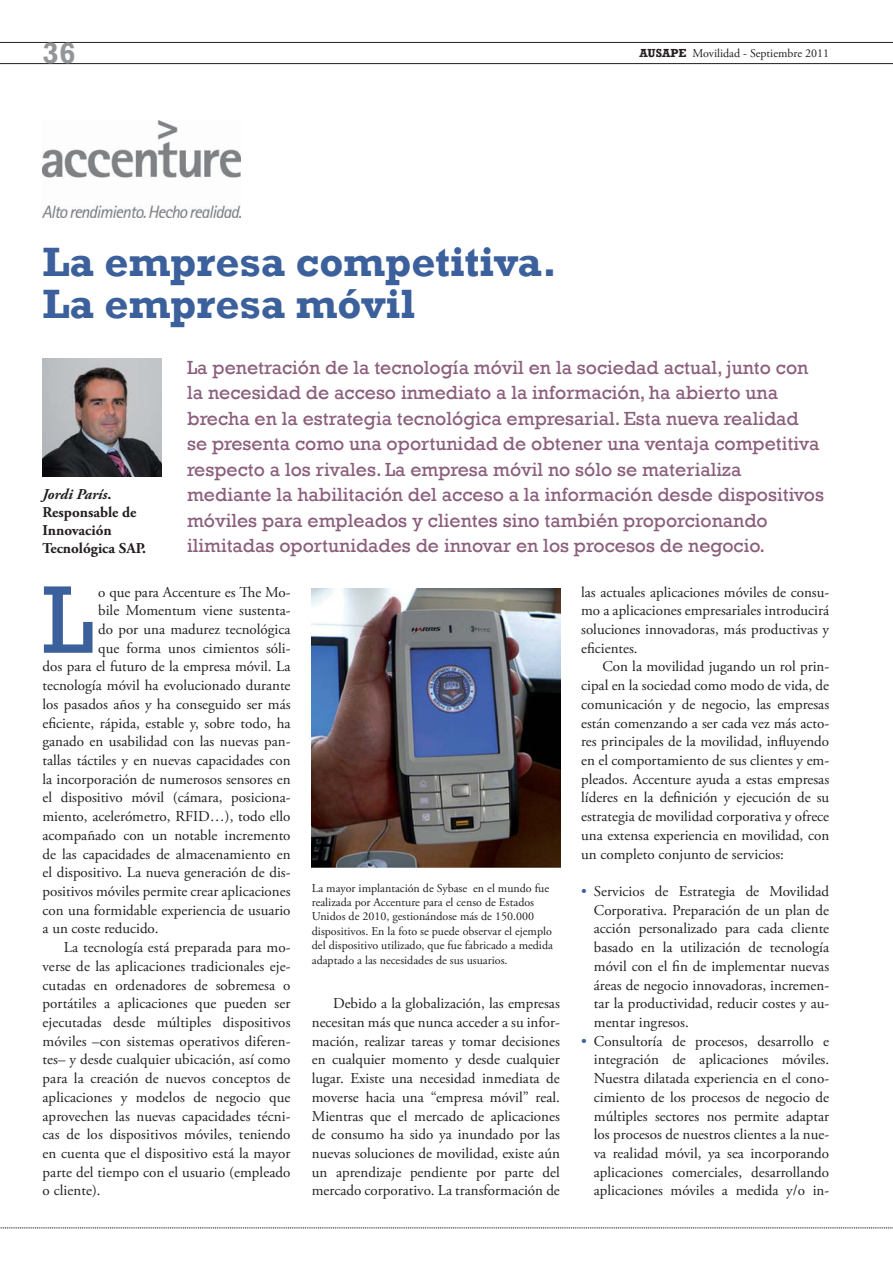
<style>
.page{position:relative;width:893px;height:1263px;background:#fff}
.page>*{position:absolute;margin:0;border:0;box-sizing:border-box;transform-origin:0 0}
.t1{font:97.65px "Rockwell";color:#3b609b}
.t2{font:700 42px/42px "Rockwell";color:#3b609b}
.t3{font:700 30px "Rockwell";color:#939598}
.t4{font:19.5px/25.5px "Rockwell";color:#8b5e7c}
.t5{font:15px/18.8px "Adobe Garamond Pro";color:#231f20;text-align:justify}
.t6{font:700 15px/18px "Adobe Garamond Pro";color:#231f20}
.t7{font:12px/14.4px "Adobe Garamond Pro";color:#231f20}
.s1{font-family:"Rockwell";font-weight:700}
.s2{font-style:italic}
.s3{color:#3b609b}
</style>
<div class="page">
<hr style="left:0;top:42px;width:893px;height:1px;background:#231f20">
<hr style="left:0;top:63px;width:893px;height:1px;background:#231f20">
<svg style="left:0;top:1227px;width:893px;height:1px"></svg>
<img style="left:312px;top:589px;width:248px;height:279px">
<img style="left:43px;top:120px;width:197px;height:98px">
<img style="left:43px;top:359px;width:119px;height:118px">
<h3 class="t3" style="left:43px;top:35px;width:35px">36</h3>
<p class="t7" style="left:639px;top:47px;width:191px"><span class="s1">AUSAPE</span> Movilidad - Septiembre 2011</p>
<h2 class="t2" style="left:43px;top:240px;width:516px">La empresa competitiva.<br>La empresa móvil</h2>
<p class="t6" style="left:43px;top:486px;width:105px"><span class="s2">Jordi París</span>.<br>Responsable de<br>Innovación<br>Tecnológica SAP.</p>
<p class="t4" style="left:187px;top:354px;width:638px">La penetración de la tecnología móvil en la sociedad actual, junto con la necesidad de acceso inmediato a la información, ha abierto una brecha en la estrategia tecnológica empresarial. Esta nueva realidad<br>se presenta como una oportunidad de obtener una ventaja competitiva respecto a los rivales. La empresa móvil no sólo se materializa mediante la habilitación del acceso a la información desde dispositivos móviles para empleados y clientes sino también proporcionando ilimitadas oportunidades de innovar en los procesos de negocio.</p>
<h1 class="t1" style="left:43px;top:560px;width:52px">L</h1>
<p class="t5" style="left:98px;top:584px;width:194px">o que para Accenture es The Mo-</p>
<p class="t5" style="left:98px;top:602px;width:194px">bile Momentum viene sustenta-</p>
<p class="t5" style="left:98px;top:621px;width:194px">do por una madurez tecnológica</p>
<p class="t5" style="left:98px;top:640px;width:194px">que forma unos cimientos sóli-</p>
<p class="t5" style="left:43px;top:659px;width:250px">dos para el futuro de la empresa móvil. La</p>
<p class="t5" style="left:43px;top:677px;width:250px">tecnología móvil ha evolucionado durante</p>
<p class="t5" style="left:43px;top:696px;width:250px">los pasados años y ha conseguido ser más</p>
<p class="t5" style="left:43px;top:715px;width:250px">eficiente, rápida, estable y, sobre todo, ha</p>
<p class="t5" style="left:43px;top:733px;width:250px">ganado en usabilidad con las nuevas pan-</p>
<p class="t5" style="left:43px;top:752px;width:250px">tallas táctiles y en nuevas capacidades con</p>
<p class="t5" style="left:43px;top:771px;width:250px">la incorporación de numerosos sensores en</p>
<p class="t5" style="left:43px;top:789px;width:250px">el dispositivo móvil (cámara, posiciona-</p>
<p class="t5" style="left:43px;top:808px;width:250px">miento, acelerómetro, RFID…), todo ello</p>
<p class="t5" style="left:43px;top:827px;width:250px">acompañado con un notable incremento</p>
<p class="t5" style="left:43px;top:846px;width:250px">de las capacidades de almacenamiento en</p>
<p class="t5" style="left:43px;top:864px;width:250px">el dispositivo. La nueva generación de dis-</p>
<p class="t5" style="left:43px;top:883px;width:250px">positivos móviles permite crear aplicaciones</p>
<p class="t5" style="left:43px;top:902px;width:250px">con una formidable experiencia de usuario</p>
<p class="t5" style="left:43px;top:920px;width:117px">a un coste reducido.</p>
<p class="t5" style="left:64px;top:939px;width:228px">La tecnología está preparada para mo-</p>
<p class="t5" style="left:43px;top:958px;width:250px">verse de las aplicaciones tradicionales eje-</p>
<p class="t5" style="left:43px;top:977px;width:249px">cutadas en ordenadores de sobremesa o</p>
<p class="t5" style="left:43px;top:995px;width:249px">portátiles a aplicaciones que pueden ser</p>
<p class="t5" style="left:43px;top:1014px;width:249px">ejecutadas desde múltiples dispositivos</p>
<p class="t5" style="left:43px;top:1033px;width:249px">móviles –con sistemas operativos diferen-</p>
<p class="t5" style="left:43px;top:1051px;width:249px">tes– y desde cualquier ubicación, así como</p>
<p class="t5" style="left:43px;top:1070px;width:249px">para la creación de nuevos conceptos de</p>
<p class="t5" style="left:43px;top:1089px;width:249px">aplicaciones y modelos de negocio que</p>
<p class="t5" style="left:43px;top:1108px;width:249px">aprovechen las nuevas capacidades técni-</p>
<p class="t5" style="left:43px;top:1126px;width:249px">cas de los dispositivos móviles, teniendo</p>
<p class="t5" style="left:43px;top:1145px;width:249px">en cuenta que el dispositivo está la mayor</p>
<p class="t5" style="left:43px;top:1164px;width:249px">parte del tiempo con el usuario (empleado</p>
<p class="t5" style="left:43px;top:1182px;width:60px">o cliente).</p>
<p class="t7" style="left:312px;top:881px;width:243px">La mayor implantación de Sybase en el mundo fue realizada por Accenture para el censo de Estados Unidos de 2010, gestionándose más de 150.000 dispositivos. En la foto se puede observar el ejemplo del dispositivo utilizado, que fue fabricado a medida adaptado a las necesidades de sus usuarios.</p>
<p class="t5" style="left:312px;top:995px;width:250px;text-indent:21px">Debido a la globalización, las empresas necesitan más que nunca acceder a su infor&shy;mación, realizar tareas y tomar decisiones en cualquier momento y desde cualquier lugar. Existe una necesidad inmediata de moverse hacia una “empresa móvil” real.<br>Mientras que el mercado de aplicaciones de consumo ha sido ya inundado por las nuevas soluciones de movilidad, existe aún un aprendizaje pendiente por parte del mercado corporativo. La transformación de</p>
<p class="t5" style="left:581px;top:584px;width:250px">las actuales aplicaciones móviles de consu&shy;mo a aplicaciones empresariales introducirá soluciones innovadoras, más productivas y eficientes.</p>
<p class="t5" style="left:581px;top:658px;width:250px;text-indent:21px">Con la movilidad jugando un rol prin&shy;cipal en la sociedad como modo de vida, de comunicación y de negocio, las empresas están comenzando a ser cada vez más acto&shy;res principales de la movilidad, influyendo en el comportamiento de sus clientes y em&shy;pleados. Accenture ayuda a estas empresas líderes en la definición y ejecución de su estrategia de movilidad corporativa y ofrece una extensa experiencia en movilidad, con un completo conjunto de servicios:</p>
<p class="t5" style="left:594px;top:883px;width:237px;text-indent:-13px"><span class="s3">•</span> Servicios de Estrategia de Movilidad Corporativa. Preparación de un plan de acción personalizado para cada cliente basado en la utilización de tecnología móvil con el fin de implementar nuevas áreas de negocio innovadoras, incremen&shy;tar la productividad, reducir costes y au&shy;mentar ingresos.</p>
<p class="t5" style="left:594px;top:1033px;width:237px;text-indent:-13px"><span class="s3">•</span> Consultoría de procesos, desarrollo e integración de aplicaciones móviles.<br>Nuestra dilatada experiencia en el cono&shy;cimiento de los procesos de negocio de múltiples sectores nos permite adaptar los procesos de nuestros clientes a la nue&shy;va realidad móvil, ya sea incorporando aplicaciones comerciales, desarrollando aplicaciones móviles a medida y/o in-</p>
</div>
